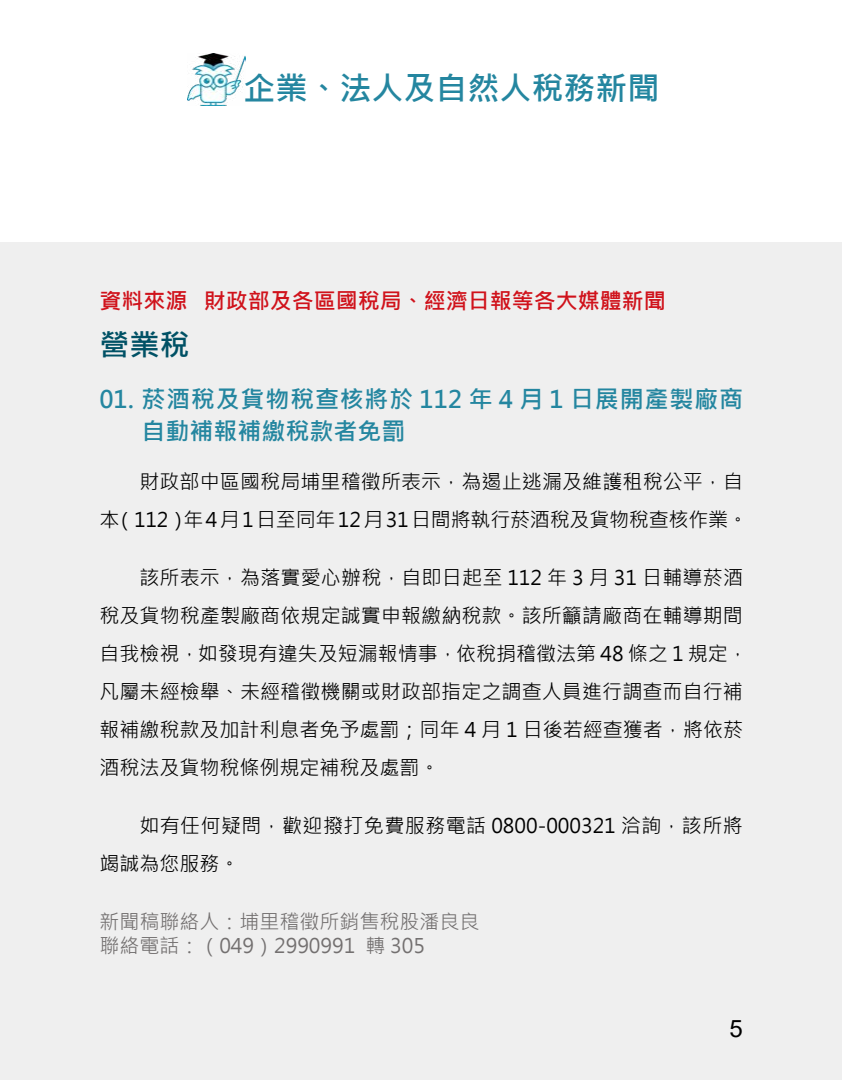
<style>
.page{position:relative;width:842px;height:1080px;background:#fff}
.page>*{position:absolute;margin:0;border:0;box-sizing:border-box;transform-origin:0 0}
.t1{font:700 32px "Microsoft Jheng Hei";color:#2486a0}
.t2{font:700 30px "Microsoft Jheng Hei";color:#005165}
.t3{font:700 24px/32px "Microsoft Jheng Hei";letter-spacing:.035em;color:#2486a0}
.t4{font:24px "Arial";color:#000}
.t5{font:700 22px "Microsoft Jheng Hei";color:#d0121b}
.t6{font:20px/38px "Microsoft Jheng Hei";letter-spacing:.005em;color:#000;text-align:right}
.t7{font:20px/38px "Microsoft Jheng Hei";letter-spacing:.025em;color:#000}
.t8{font:20px/24px "Microsoft Jheng Hei";color:#737070}
</style>
<div class="page">
<div style="left:0;top:243px;width:842px;height:837px;background:#efefef"></div>
<img style="left:188px;top:53px;width:57px;height:53px">
<h1 class="t1" style="left:243px;top:68px;width:417px">企業、法人及自然人稅務新聞</h1>
<p class="t5" style="left:99px;top:287px;width:568px">資料來源 財政部及各區國稅局、經濟日報等各大媒體新聞</p>
<h2 class="t2" style="left:99px;top:326px;width:92px">營業稅</h2>
<p class="t3" style="left:141px;top:384px;width:603px;text-indent:-42px">01. 菸酒稅及貨物稅查核將於 112 年 4 月 1 日展開產製廠商自動補報補繳稅款者免罰</p>
<p class="t6" style="left:99px;top:463px;width:650px">財政部中區國稅局埔里稽徵所表示，為遏止逃漏及維護租稅公平，自<br>本（112）年4月1日至同年12月31日間將執行菸酒稅及貨物稅查核作業。</p>
<p class="t6" style="left:99px;top:559px;width:650px;text-align:left;text-indent:40px">該所表示，為落實愛心辦稅，自即日起至 112 年 3 月 31 日輔導菸酒稅及貨物稅產製廠商依規定誠實申報繳納稅款。該所籲請廠商在輔導期間自我檢視，如發現有違失及短漏報情事，依稅捐稽徵法第 48 條之 1 規定，凡屬未經檢舉、未經稽徵機關或財政部指定之調查人員進行調查而自行補報補繳稅款及加計利息者免予處罰；同年 4 月 1 日後若經查獲者，將依菸酒稅法及貨物稅條例規定補稅及處罰。</p>
<p class="t7" style="left:99px;top:807px;width:645px;text-indent:40px">如有任何疑問，歡迎撥打免費服務電話 0800-000321 洽詢，該所將竭誠為您服務。</p>
<p class="t8" style="left:99px;top:910px;width:382px">新聞稿聯絡人：埔里稽徵所銷售稅股潘良良聯絡電話：（049）2990991 轉 305</p>
<p class="t4" style="left:729px;top:1012px;width:15px">5</p>
</div>
